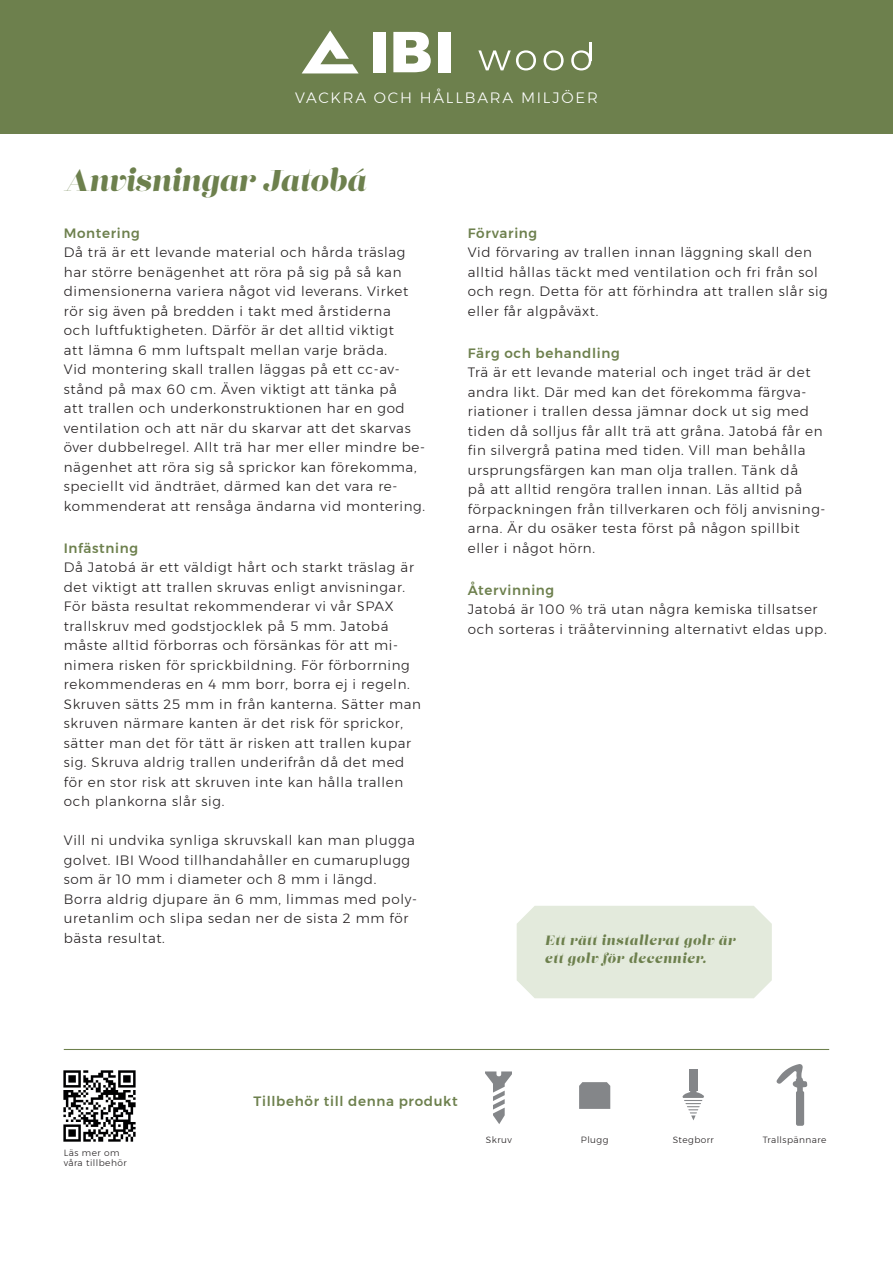
<style>
.page{position:relative;width:893px;height:1263px;background:#fff}
.page>*{position:absolute;margin:0;border:0;box-sizing:border-box;transform-origin:0 0}
.t1{font:italic 30px "Lust";color:#6d804d}
.t2{font:300 15px "Montserrat";letter-spacing:.12em;color:#fff}
.t3{font:300 13.5px/19.5px "Montserrat";letter-spacing:.05em;color:#231f20}
.t4{font:500 13.5px "Montserrat";letter-spacing:.05em;color:#6d804d}
.t5{font:italic 13.5px/18px "Lust";letter-spacing:.05em;color:#6d804d}
.t6{font:300 9px/10.8px "Montserrat";letter-spacing:.05em;color:#231f20}
</style>
<div class="page">
<div style="left:0;top:0;width:893px;height:133px;background:#6d804d"></div>
<div style="left:373px;top:32px;width:13px;height:40px;background:#fff"></div>
<svg style="left:393px;top:32px;width:38px;height:40px"></svg>
<div style="left:438px;top:32px;width:12px;height:40px;background:#fff"></div>
<svg style="left:302px;top:30px;width:57px;height:43px"></svg>
<svg style="left:478px;top:50px;width:58px;height:20px"></svg>
<svg style="left:544px;top:50px;width:20px;height:20px"></svg>
<svg style="left:571px;top:42px;width:20px;height:28px"></svg>
<hr style="left:64px;top:1049px;width:765px;height:1px;background:#6d804d">
<svg style="left:486px;top:1071px;width:26px;height:53px"></svg>
<svg style="left:682px;top:1091px;width:22px;height:29px"></svg>
<div style="left:689px;top:1069px;width:9px;height:22px;background:#848689"></div>
<svg style="left:579px;top:1082px;width:31px;height:27px"></svg>
<div style="left:796px;top:1091px;width:8px;height:35px;background:#848689;border-radius:2px"></div>
<div style="left:797px;top:1079px;width:6px;height:23px;background:#848689;border-radius:2px"></div>
<svg style="left:776px;top:1064px;width:31px;height:23px"></svg>
<div style="left:517px;top:906px;width:255px;height:92px;background:#e3eadc"></div>
<img style="left:63px;top:1070px;width:73px;height:72px">
<p class="t2" style="left:295px;top:87px;width:304px">VACKRA OCH HÅLLBARA MILJÖER</p>
<h1 class="t1" style="left:64px;top:161px;width:304px">Anvisningar Jatobá</h1>
<p class="t4" style="left:64px;top:222px;width:78px">Montering</p>
<p class="t3" style="left:64px;top:243px;width:363px">Då trä är ett levande material och hårda träslag har större benägenhet att röra på sig på så kan dimensionerna variera något vid leverans. Virket rör sig även på bredden i takt med årstiderna<br>och luftfuktigheten. Därför är det alltid viktigt<br>att lämna 6 mm luftspalt mellan varje bräda.<br>Vid montering skall trallen läggas på ett cc-av&shy;stånd på max 60 cm. Även viktigt att tänka på<br>att trallen och underkonstruktionen har en god ventilation och att när du skarvar att det skarvas över dubbelregel. Allt trä har mer eller mindre be&shy;nägenhet att röra sig så sprickor kan förekomma, speciellt vid ändträet, därmed kan det vara re&shy;kommenderat att rensåga ändarna vid montering.</p>
<p class="t4" style="left:64px;top:537px;width:76px">Infästning</p>
<p class="t3" style="left:64px;top:557px;width:359px">Då Jatobá är ett väldigt hårt och starkt träslag är det viktigt att trallen skruvas enligt anvisningar.<br>För bästa resultat rekommenderar vi vår SPAX trallskruv med godstjocklek på 5 mm. Jatobá måste alltid förborras och försänkas för att mi&shy;nimera risken för sprickbildning. För förborrning rekommenderas en 4 mm borr, borra ej i regeln.<br>Skruven sätts 25 mm in från kanterna. Sätter man skruven närmare kanten är det risk för sprickor, sätter man det för tätt är risken att trallen kupar sig. Skruva aldrig trallen underifrån då det med för en stor risk att skruven inte kan hålla trallen och plankorna slår sig.</p>
<p class="t3" style="left:64px;top:830px;width:355px">Vill ni undvika synliga skruvskall kan man plugga golvet. IBI Wood tillhandahåller en cumaruplugg som är 10 mm i diameter och 8 mm i längd.<br>Borra aldrig djupare än 6 mm, limmas med poly&shy;uretanlim och slipa sedan ner de sista 2 mm för bästa resultat.</p>
<p class="t4" style="left:468px;top:222px;width:71px">Förvaring</p>
<p class="t3" style="left:468px;top:242px;width:362px">Vid förvaring av trallen innan läggning skall den alltid hållas täckt med ventilation och fri från sol och regn. Detta för att förhindra att trallen slår sig eller får algpåväxt.</p>
<p class="t4" style="left:468px;top:342px;width:153px">Färg och behandling</p>
<p class="t3" style="left:468px;top:362px;width:359px">Trä är ett levande material och inget träd är det andra likt. Där med kan det förekomma färgva&shy;riationer i trallen dessa jämnar dock ut sig med tiden då solljus får allt trä att gråna. Jatobá får en fin silvergrå patina med tiden. Vill man behålla ursprungsfärgen kan man olja trallen. Tänk då<br>på att alltid rengöra trallen innan. Läs alltid på förpackningen från tillverkaren och följ anvisning&shy;arna. Är du osäker testa först på någon spillbit eller i något hörn.</p>
<p class="t4" style="left:468px;top:579px;width:88px">Återvinning</p>
<p class="t3" style="left:468px;top:599px;width:360px">Jatobá är 100 % trä utan några kemiska tillsatser och sorteras i träåtervinning alternativt eldas upp.</p>
<p class="t5" style="left:545px;top:932px;width:192px">Ett rätt installerat golv är ett golv för decennier.</p>
<p class="t6" style="left:64px;top:1147px;width:64px">Läs mer om våra tillbehör</p>
<p class="t4" style="left:254px;top:1090px;width:206px">Tillbehör till denna produkt</p>
<p class="t6" style="left:486px;top:1134px;width:27px">Skruv</p>
<p class="t6" style="left:581px;top:1134px;width:29px">Plugg</p>
<p class="t6" style="left:673px;top:1134px;width:43px">Stegborr</p>
<p class="t6" style="left:763px;top:1134px;width:65px">Trallspännare</p>
</div>
